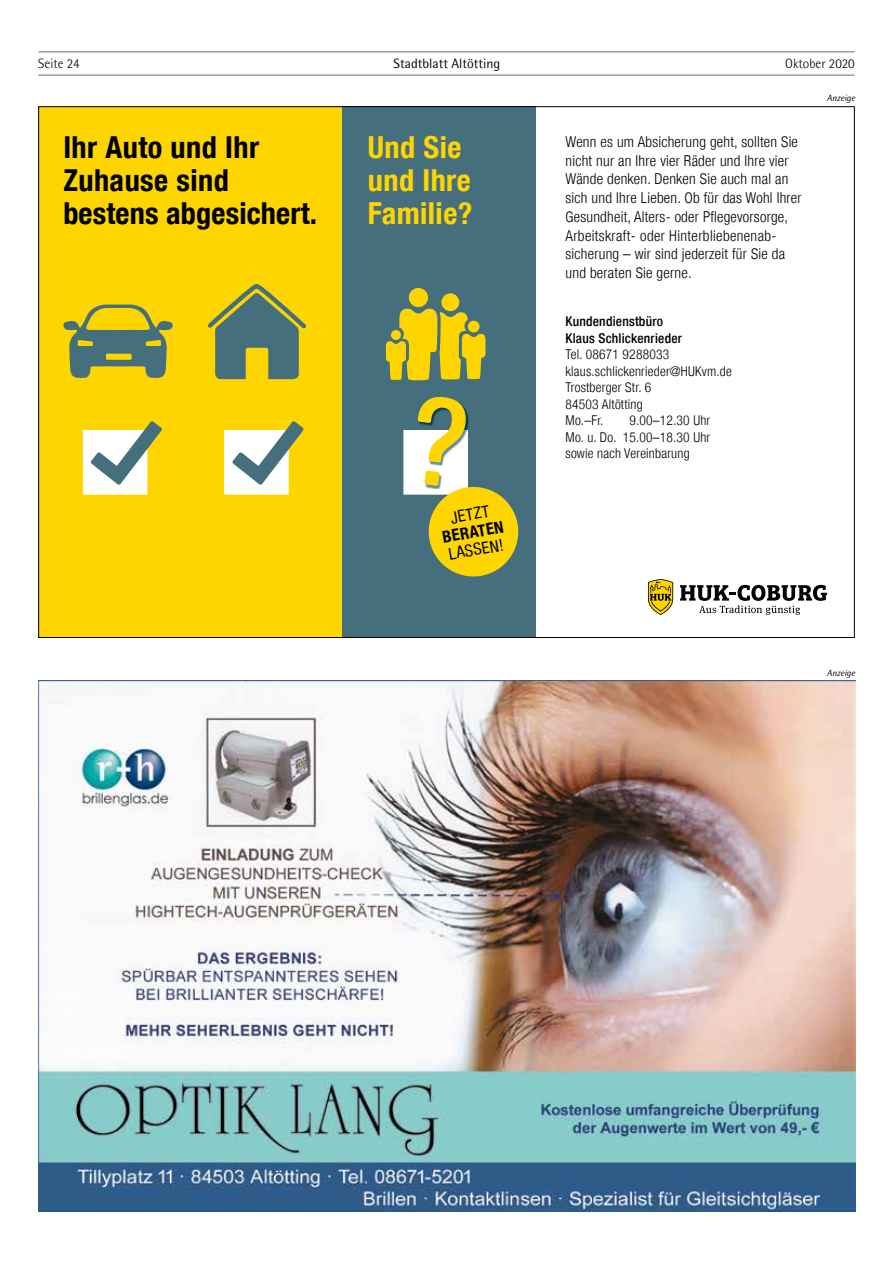
<style>
.page{position:relative;width:893px;height:1263px;background:#fff}
.page>*{position:absolute;margin:0;border:0;box-sizing:border-box;transform-origin:0 0}
.t1{font:30.3px/33.3px "Helvetica Neuefor HUK 77 Bd Cn";letter-spacing:.015em;color:#000}
.t2{font:30.3px/33.3px "Helvetica Neuefor HUK 77 Bd Cn";letter-spacing:.015em;color:#ffd500}
.t3{font:16.5px "Helvetica Neuefor HUK 57 Cn";color:#000}
.t4{font:16.5px "Helvetica Neuefor HUK 77 Bd Cn";color:#000}
.t5{font:15px/18.8px "Helvetica Neuefor HUK 47 Lt Cn";letter-spacing:.015em;color:#000}
.t6{font:13.5px/16.5px "Helvetica Neuefor HUK 47 Lt Cn";letter-spacing:.015em;color:#000}
.t7{font:13.5px/16.5px "Helvetica Neuefor HUK 67 Md Cn";letter-spacing:.015em;color:#000}
.t8{font:13.5px "Rotis Semi Sans";color:#000}
.t9{font:300 13.5px "Rotis Semi Sans";color:#000}
.t10{font:italic 9px "Rotis Semi Sans";color:#000}
</style>
<div class="page">
<hr style="left:38px;top:51px;width:817px;height:2px;background:#9d9d9c">
<hr style="left:38px;top:74px;width:817px;height:2px;background:#9d9d9c">
<img style="left:39px;top:680px;width:816px;height:532px">
<svg style="left:680px;top:585px;width:147px;height:30px"></svg>
<svg style="left:648px;top:579px;width:25px;height:36px"></svg>
<div style="left:38px;top:106px;width:305px;height:532px;background:#ffd500"></div>
<div style="left:343px;top:106px;width:193px;height:532px;background:#466f7d"></div>
<div style="left:441px;top:293px;width:18px;height:18px;background:#ffd500;border-radius:50%"></div>
<div style="left:409px;top:288px;width:19px;height:19px;background:#ffd500;border-radius:50%"></div>
<svg style="left:386px;top:309px;width:99px;height:71px"></svg>
<div style="left:468px;top:321px;width:12px;height:11px;background:#ffd500;border-radius:50%"></div>
<svg style="left:207px;top:286px;width:100px;height:93px"></svg>
<svg style="left:63px;top:305px;width:110px;height:73px"></svg>
<div style="left:106px;top:354px;width:26px;height:6px;background:#ffd500"></div>
<div style="left:225px;top:431px;width:63px;height:63px;background:#fff"></div>
<div style="left:224px;top:430px;width:65px;height:65px;border:1px solid #fff"></div>
<svg style="left:232px;top:421px;width:72px;height:65px"></svg>
<div style="left:84px;top:431px;width:63px;height:63px;background:#fff"></div>
<div style="left:83px;top:430px;width:64px;height:65px;border:1px solid #fff"></div>
<svg style="left:90px;top:421px;width:72px;height:65px"></svg>
<svg style="left:403px;top:397px;width:116px;height:180px"></svg>
<p class="t9" style="left:38px;top:55px;width:43px">Seite 24</p>
<p class="t8" style="left:394px;top:55px;width:108px">Stadtblatt Altötting</p>
<p class="t9" style="left:785px;top:55px;width:71px">Oktober 2020</p>
<h1 class="t1" style="left:63px;top:130px;width:255px">Ihr Auto und Ihr<br>Zuhause sind bestens abgesichert.</h1>
<h1 class="t2" style="left:368px;top:130px;width:106px">Und Sie und Ihre<br>Familie?</h1>
<p class="t3" style="left:449px;top:508px;width:41px;rotate:-10deg">JETZT</p>
<p class="t4" style="left:441px;top:527px;width:64px;rotate:-10deg">BERATEN</p>
<p class="t3" style="left:447px;top:544px;width:57px;rotate:-10deg">LASSEN!</p>
<p class="t5" style="left:566px;top:132px;width:238px">Wenn es um Absicherung geht, sollten Sie nicht nur an Ihre vier Räder und Ihre vier Wände denken. Denken Sie auch mal an sich und Ihre Lieben. Ob für das Wohl Ihrer Gesundheit, Alters- oder Pflege vorsorge, Arbeitskraft- oder Hinterbliebenenab&shy;sicherung – wir sind jederzeit für Sie da und beraten Sie gerne.</p>
<p class="t7" style="left:566px;top:313px;width:118px">Kundendienstbüro<br>Klaus Schlickenrieder</p>
<p class="t6" style="left:566px;top:346px;width:168px">Tel. 08671 9288033 klaus.schlickenrieder@HUKvm.de<br>Trostberger Str. 6<br>84503 Altötting<br>Mo.–Fr.</p>
<p class="t6" style="left:566px;top:412px;width:146px;text-align:justify;text-indent:64px">9.00–12.30 Uhr Mo. u. Do. 15.00–18.30 Uhr sowie nach Vereinbarung</p>
<p class="t10" style="left:827px;top:92px;width:30px">Anzeige</p>
<p class="t10" style="left:827px;top:667px;width:30px">Anzeige</p>
</div>
